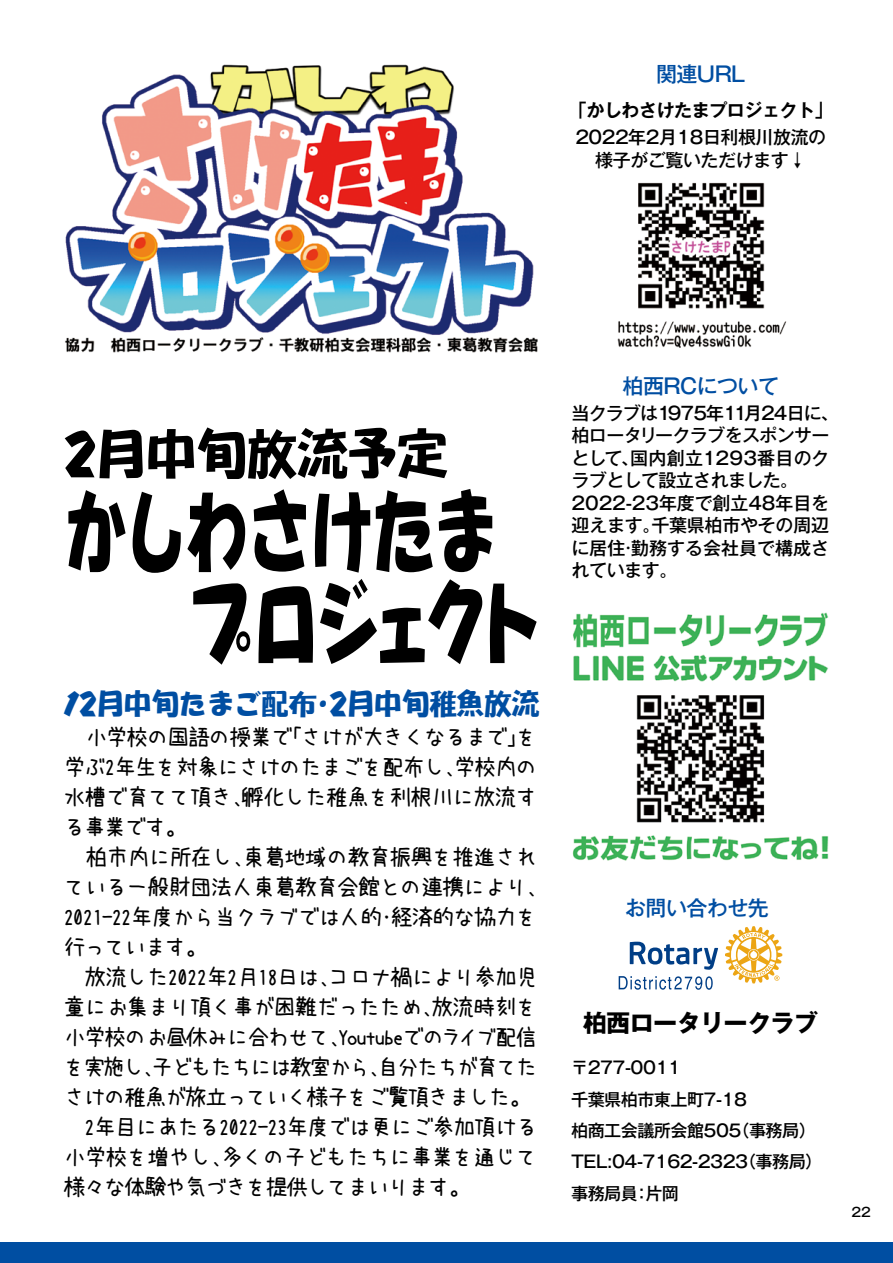
<style>
.page{position:relative;width:893px;height:1263px;background:#fff}
.page>*{position:absolute;margin:0;border:0;box-sizing:border-box;transform-origin:0 0}
.t1{font:99.15px/90.9px "NIS POP 83 pv RKSJ H";letter-spacing:-.105em;color:#000;scale:.69 1}
.t2{font:55.5px "NIS POP 83 pv RKSJ H";letter-spacing:-.035em;color:#000;scale:.94 1}
.t3{font:30px "NIS POP 83 pv RKSJ H";letter-spacing:-.035em;color:#004ea2;scale:.95 1}
.t4{font:700 24.15px "Gothic MB101 Pro";letter-spacing:-.03em;color:#000}
.t5{font:22.5px/30px "uzura font";letter-spacing:-.075em;color:#000;text-align:justify}
.t6{font:500 21px "Gothic MB101 Pro";letter-spacing:-.025em;color:#004ea2}
.t7{font:500 18px/22.5px "Gothic MB101 Pro";letter-spacing:-.025em;color:#000;text-align:center}
.t8{font:700 18px "Gothic MB101 Pro De";letter-spacing:-.025em;color:#000}
.t9{font:500 17.1px/31.3px "Gothic MB101 Pro";letter-spacing:-.03em;color:#000}
.t10{font:500 12.75px "Gothic MB101 Pro";color:#000}
</style>
<div class="page">
<div style="left:0;top:1242px;width:893px;height:21px;background:#004ea2"></div>
<img style="left:65px;top:64px;width:473px;height:289px">
<img style="left:617px;top:182px;width:170px;height:166px">
<img style="left:572px;top:612px;width:257px;height:249px">
<svg style="left:619px;top:976px;width:94px;height:14px"></svg>
<svg style="left:630px;top:942px;width:88px;height:28px"></svg>
<svg style="left:725px;top:926px;width:57px;height:57px"></svg>
<p class="t6" style="left:656px;top:57px;width:91px">関連URL</p>
<p class="t8" style="left:569px;top:95px;width:265px">「かしわさけたまプロジェクト」</p>
<p class="t7" style="left:575px;top:124px;width:252px">2022年2月18日利根川放流の様子がご覧いただけます↓</p>
<h2 class="t2" style="left:63px;top:419px;width:412px">2月中旬放流予定</h2>
<h1 class="t1" style="left:185px;top:480px;width:522px;text-indent:-125px">かしわさけたまプロジェクト</h1>
<h3 class="t3" style="left:63px;top:685px;width:503px">12月中旬たまご配布・2月中旬稚魚放流</h3>
<p class="t5" style="left:63px;top:722px;width:476px;text-indent:22px">小学校の国語の授業で「さけが大きくなるまで」を学ぶ2年生を対象にさけのたまごを配布し、学校内の水槽で育てて頂き、孵化した稚魚を利根川に放流する事業です。</p>
<p class="t5" style="left:63px;top:842px;width:487px;text-align:left;text-indent:22px">柏市内に所在し、東葛地域の教育振興を推進されている一般財団法人東葛教育会館との連携により、<br>2021-22年度から当クラブでは人的・経済的な協力を行っています。<br>　放流した2022年2月18日は、コロナ禍により参加児童にお集まり頂く事が困難だったため、放流時刻を小学校のお昼休みに合わせて、Youtubeでのライブ配信を実施し、子どもたちには教室から、自分たちが育てたさけの稚魚が旅立っていく様子をご覧頂きました。　2年目にあたる2022-23年度では更にご参加頂ける小学校を増やし、多くの子どもたちに事業を通じて様々な体験や気づきを提供してまいります。</p>
<p class="t6" style="left:623px;top:368px;width:158px">柏西RCについて</p>
<p class="t7" style="left:572px;top:399px;width:269px;text-align:left">当クラブは1975年11月24日に、柏ロータリークラブをスポンサーとして、国内創立1293番目のクラブとして設立されました。<br>2022-23年度で創立48年目を迎えます。千葉県柏市やその周辺に居住·勤務する会社員で構成されています。</p>
<p class="t6" style="left:625px;top:890px;width:145px">お問い合わせ先</p>
<p class="t4" style="left:583px;top:1002px;width:237px">柏西ロータリークラブ</p>
<p class="t9" style="left:571px;top:1050px;width:253px">〒277-0011<br>千葉県柏市東上町7-18<br>柏商工会議所会館505（事務局）<br>TEL:04-7162-2323（事務局）事務局員：片岡</p>
<p class="t10" style="left:851px;top:1201px;width:21px">22</p>
</div>
